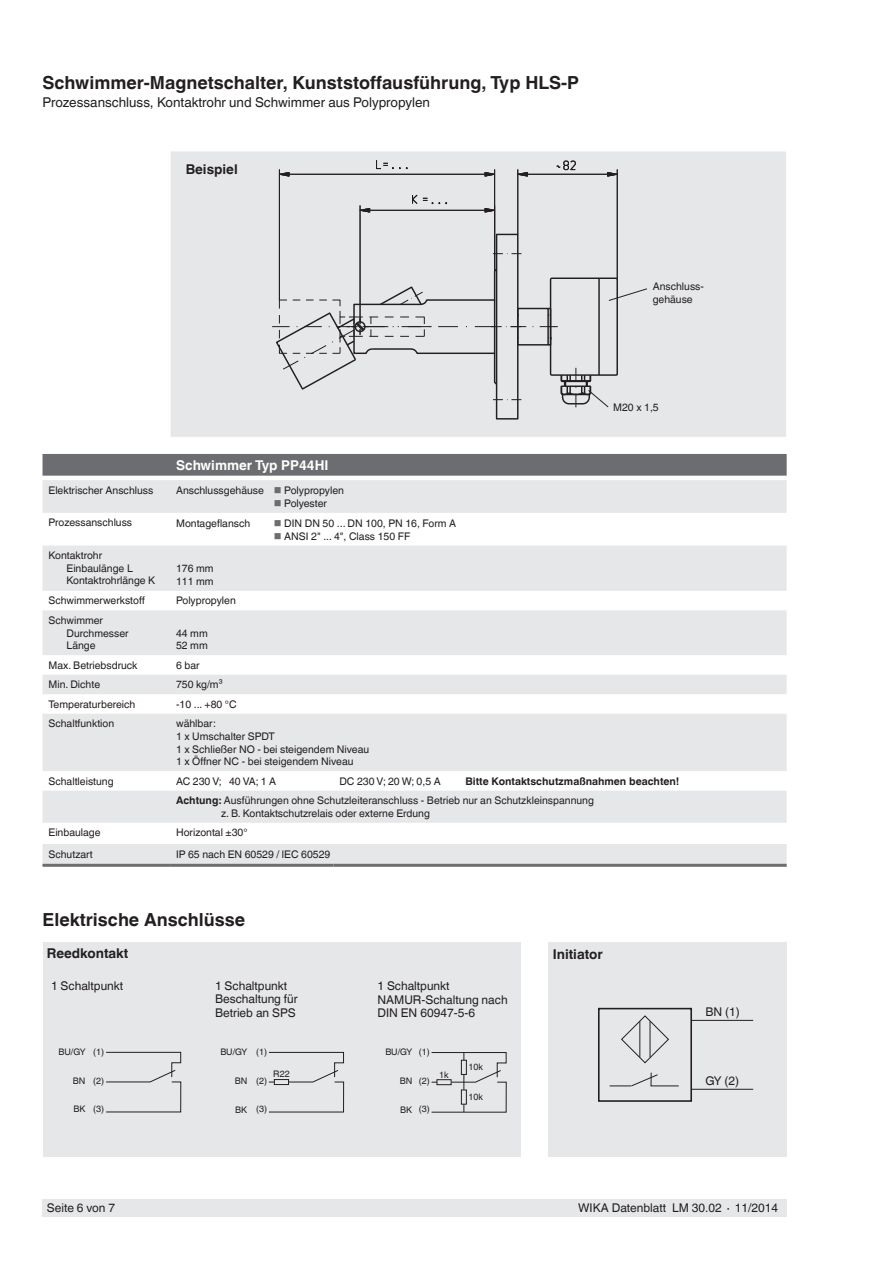
<style>
.page{position:relative;width:893px;height:1263px;background:#fff}
.page>*{position:absolute;margin:0;border:0;box-sizing:border-box;transform-origin:0 0}
.t1{font:700 18px "Helvetica World";color:#231f20}
.t2{font:13.5px "Helvetica World";color:#231f20}
.t3{font:700 13.5px "Helvetica World";color:#231f20}
.t4{font:700 13.5px "Helvetica World";color:#fff}
.t5{font:12px/13.5px "Helvetica World";color:#231f20}
.t6{font:10.5px/12.6px "Helvetica World";color:#231f20}
.t7{font:9px "Helvetica World";color:#231f20}
.s1{color:#6c6d70}
.s2{font-weight:700}
</style>
<div class="page">
<div style="left:43px;top:1199px;width:744px;height:17px;background:#e6e7e9"></div>
<div style="left:170px;top:151px;width:617px;height:286px;background:#e6e7e9;border:1px solid #fff"></div>
<div style="left:43px;top:454px;width:744px;height:22px;background:#6c6d70"></div>
<svg style="left:43px;top:480px;width:744px;height:384px;fill:#e6e7e9"></svg>
<hr style="left:43px;top:864px;width:127px;height:3px;background:#6c6d70">
<hr style="left:170px;top:864px;width:163px;height:3px;background:#6c6d70">
<hr style="left:333px;top:864px;width:454px;height:3px;background:#6c6d70">
<div style="left:549px;top:942px;width:238px;height:215px;background:#e6e7e9"></div>
<div style="left:43px;top:942px;width:477px;height:215px;background:#e6e7e9"></div>
<hr style="left:617px;top:169px;width:1px;height:110px;background:#231f20">
<svg style="left:607px;top:172px;width:11px;height:5px"></svg>
<hr style="left:517px;top:169px;width:1px;height:65px;background:#231f20">
<svg style="left:517px;top:172px;width:11px;height:5px"></svg>
<hr style="left:527px;top:174px;width:81px;height:1px;background:#231f20">
<svg style="left:484px;top:208px;width:10px;height:5px"></svg>
<hr style="left:360px;top:205px;width:1px;height:117px;background:#231f20">
<svg style="left:359px;top:208px;width:11px;height:5px"></svg>
<hr style="left:370px;top:210px;width:115px;height:1px;background:#231f20">
<hr style="left:494px;top:169px;width:1px;height:102px;background:#231f20">
<svg style="left:484px;top:172px;width:10px;height:5px"></svg>
<hr style="left:279px;top:169px;width:1px;height:131px;background:#231f20">
<svg style="left:280px;top:172px;width:10px;height:5px"></svg>
<hr style="left:289px;top:174px;width:196px;height:1px;background:#231f20">
<svg style="left:556px;top:160px;width:20px;height:10px"></svg>
<svg style="left:412px;top:194px;width:35px;height:10px"></svg>
<svg style="left:376px;top:160px;width:32px;height:9px"></svg>
<div style="left:598px;top:1008px;width:94px;height:94px;border:2px solid #231f20"></div>
<svg style="left:106px;top:1051px;width:76px;height:62px"></svg>
<svg style="left:431px;top:1052px;width:76px;height:61px"></svg>
<svg style="left:610px;top:1072px;width:69px;height:15px"></svg>
<svg style="left:621px;top:1015px;width:48px;height:49px"></svg>
<hr style="left:639px;top:1021px;width:1px;height:36px;background:#231f20">
<hr style="left:650px;top:1021px;width:1px;height:36px;background:#231f20">
<hr style="left:691px;top:1020px;width:62px;height:1px;background:#231f20">
<hr style="left:691px;top:1089px;width:62px;height:1px;background:#231f20">
<svg style="left:268px;top:1052px;width:76px;height:61px"></svg>
<svg style="left:272px;top:233px;width:375px;height:187px"></svg>
<h1 class="t1" style="left:43px;top:73px;width:538px">Schwimmer-Magnetschalter, Kunststoffausführung, Typ HLS-P</h1>
<p class="t2" style="left:43px;top:95px;width:389px">Prozessanschluss, Kontaktrohr und Schwimmer aus Polypropylen</p>
<p class="t3" style="left:186px;top:162px;width:54px">Beispiel</p>
<p class="t4" style="left:176px;top:457px;width:154px">Schwimmer Typ PP44HI</p>
<p class="t6" style="left:49px;top:484px;width:106px">Elektrischer Anschluss</p>
<p class="t6" style="left:176px;top:484px;width:169px">Anschlussgehäuse <span class="s1">■</span> Polypropylen</p>
<p class="t6" style="left:274px;top:497px;width:55px"><span class="s1">■</span> Polyester</p>
<p class="t6" style="left:49px;top:516px;width:85px">Prozessanschluss</p>
<p class="t6" style="left:176px;top:517px;width:76px">Montageflansch</p>
<p class="t6" style="left:274px;top:517px;width:184px"><span class="s1">■</span> DIN DN 50 ... DN 100, PN 16, Form A</p>
<p class="t6" style="left:274px;top:530px;width:138px"><span class="s1">■</span> ANSI 2" ... 4", Class 150 FF</p>
<p class="t6" style="left:67px;top:549px;width:90px;text-indent:-18px">Kontaktrohr<br>Einbaulänge L<br>Kontaktrohrlänge K</p>
<p class="t6" style="left:176px;top:562px;width:39px">176 mm<br>111 mm</p>
<p class="t6" style="left:49px;top:594px;width:98px">Schwimmerwerkstoff</p>
<p class="t6" style="left:176px;top:594px;width:61px">Polypropylen</p>
<p class="t6" style="left:67px;top:614px;width:64px;text-indent:-18px">Schwimmer<br>Durchmesser<br>Länge</p>
<p class="t6" style="left:176px;top:627px;width:33px">44 mm<br>52 mm</p>
<p class="t6" style="left:653px;top:280px;width:53px">Anschluss&shy;gehäuse</p>
<p class="t6" style="left:613px;top:401px;width:47px">M20 x 1,5</p>
<p class="t6" style="left:49px;top:659px;width:91px">Max. Betriebsdruck</p>
<p class="t6" style="left:176px;top:659px;width:25px">6 bar</p>
<p class="t6" style="left:49px;top:678px;width:53px">Min. Dichte</p>
<p class="t6" style="left:176px;top:678px;width:48px">750 kg/m³</p>
<p class="t6" style="left:49px;top:698px;width:88px">Temperaturbereich</p>
<p class="t6" style="left:176px;top:698px;width:62px">-10 ... +80 °C</p>
<p class="t6" style="left:49px;top:717px;width:67px">Schaltfunktion</p>
<p class="t6" style="left:176px;top:717px;width:195px">wählbar:<br>1 x Umschalter SPDT<br>1 x Schließer NO - bei steigendem Niveau<br>1 x Öffner NC - bei steigendem Niveau</p>
<p class="t6" style="left:49px;top:775px;width:67px">Schaltleistung</p>
<p class="t6" style="left:176px;top:775px;width:102px">AC 230 V; 40 VA; 1 A</p>
<p class="t6" style="left:339px;top:775px;width:103px">DC 230 V; 20 W; 0,5 A</p>
<p class="t6" style="left:176px;top:771px;width:505px;line-height:19.5px;text-indent:289px"><span class="s2">Bitte Kontaktschutzmaßnahmen beachten!<br>Achtung:</span> Ausführungen ohne Schutzleiteranschluss - Betrieb nur an Schutzkleinspannung</p>
<p class="t6" style="left:221px;top:807px;width:210px">z. B. Kontaktschutzrelais oder externe Erdung</p>
<p class="t6" style="left:49px;top:826px;width:54px">Einbaulage</p>
<p class="t6" style="left:176px;top:826px;width:73px">Horizontal ±30°</p>
<p class="t6" style="left:49px;top:848px;width:46px">Schutzart</p>
<p class="t6" style="left:176px;top:848px;width:156px">IP 65 nach EN 60529 / lEC 60529</p>
<h1 class="t1" style="left:43px;top:909px;width:204px">Elektrische Anschlüsse</h1>
<p class="t3" style="left:47px;top:945px;width:83px">Reedkontakt</p>
<p class="t3" style="left:553px;top:946px;width:52px">Initiator</p>
<p class="t5" style="left:51px;top:979px;width:74px">1 Schaltpunkt</p>
<p class="t7" style="left:59px;top:1047px;width:29px">BU/GY</p>
<p class="t7" style="left:73px;top:1075px;width:14px">BN</p>
<p class="t7" style="left:73px;top:1104px;width:14px">BK</p>
<p class="t7" style="left:93px;top:1047px;width:12px">(1)</p>
<p class="t7" style="left:93px;top:1075px;width:12px">(2)</p>
<p class="t7" style="left:93px;top:1104px;width:12px">(3)</p>
<p class="t5" style="left:215px;top:979px;width:84px">1 Schaltpunkt<br>Beschaltung für<br>Betrieb an SPS</p>
<p class="t5" style="left:377px;top:979px;width:132px">1 Schaltpunkt<br>NAMUR-Schaltung nach<br>DIN EN 60947-5-6</p>
<p class="t7" style="left:220px;top:1047px;width:29px">BU/GY</p>
<p class="t7" style="left:235px;top:1076px;width:14px">BN</p>
<p class="t7" style="left:235px;top:1105px;width:14px">BK</p>
<p class="t7" style="left:256px;top:1047px;width:12px">(1)</p>
<p class="t7" style="left:256px;top:1075px;width:12px">(2)</p>
<p class="t7" style="left:256px;top:1104px;width:12px">(3)</p>
<p class="t7" style="left:273px;top:1069px;width:18px">R22</p>
<p class="t7" style="left:385px;top:1047px;width:29px">BU/GY</p>
<p class="t7" style="left:400px;top:1076px;width:14px">BN</p>
<p class="t7" style="left:400px;top:1105px;width:14px">BK</p>
<p class="t7" style="left:419px;top:1047px;width:12px">(1)</p>
<p class="t7" style="left:419px;top:1075px;width:12px">(2)</p>
<p class="t7" style="left:419px;top:1104px;width:12px">(3)</p>
<p class="t7" style="left:439px;top:1069px;width:11px">1k</p>
<p class="t7" style="left:469px;top:1062px;width:16px">10k</p>
<p class="t7" style="left:469px;top:1092px;width:16px">10k</p>
<p class="t5" style="left:705px;top:1005px;width:36px">BN (1)</p>
<p class="t5" style="left:705px;top:1074px;width:35px">GY (2)</p>
<p class="t5" style="left:47px;top:1201px;width:70px">Seite 6 von 7</p>
<p class="t5" style="left:578px;top:1201px;width:201px">WIKA Datenblatt LM 30.02 ∙ 11/2014</p>
</div>
